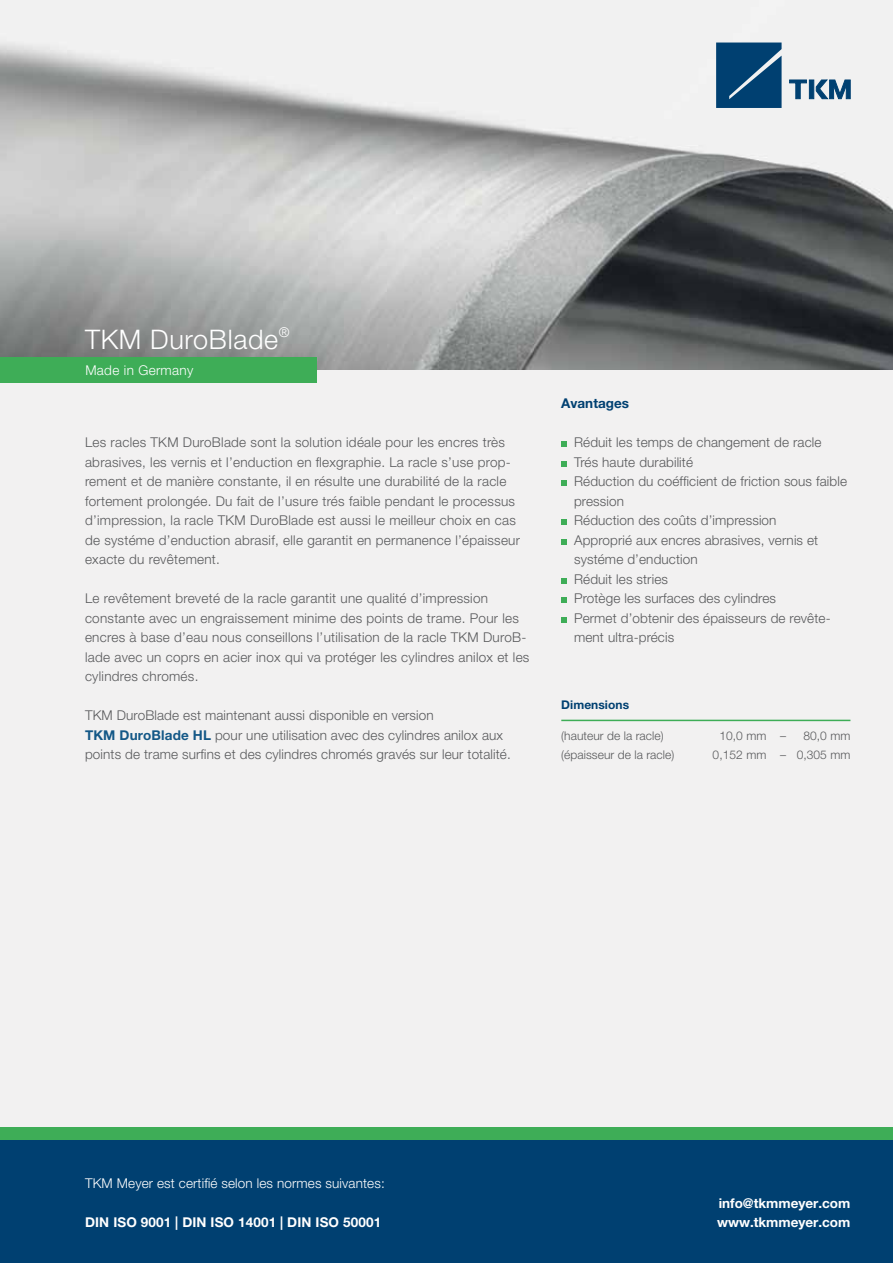
<style>
.page{position:relative;width:893px;height:1263px;background:#fff}
.page>*{position:absolute;margin:0;border:0;box-sizing:border-box;transform-origin:0 0}
.t1{font:300 27px "Helvetica Neue LT Pro";letter-spacing:.025em;color:#fff}
.t2{font:300 13.5px/19.5px "Helvetica Neue LT Pro";letter-spacing:.02em;color:#58595b}
.t3{font:700 13.5px/19.5px "Helvetica Neue LT Pro";letter-spacing:.005em;color:#fff}
.t4{font:300 13.5px "Helvetica Neue LT Pro";letter-spacing:.01em;color:#fff}
.t5{font:700 13.5px "Helvetica Neue LT Pro";color:#004071}
.t6{font:300 12px/19.5px "Helvetica Neue LT Pro";letter-spacing:.005em;color:#58595b}
.t7{font:700 12px "Helvetica Neue LT Pro";letter-spacing:.005em;color:#004071}
.s1{font-weight:700;color:#145887}
</style>
<div class="page">
<div style="left:0;top:1140px;width:893px;height:123px;background:#004071"></div>
<div style="left:0;top:1127px;width:893px;height:13px;background:#3ead57"></div>
<img style="left:0;top:0;width:893px;height:370px">
<svg style="left:716px;top:43px;width:66px;height:65px;background:#104c79"></svg>
<svg style="left:789px;top:80px;width:61px;height:19px"></svg>
<svg style="left:561px;top:441px;width:6px;height:6px"></svg>
<svg style="left:561px;top:461px;width:6px;height:6px"></svg>
<svg style="left:561px;top:480px;width:6px;height:6px"></svg>
<svg style="left:561px;top:519px;width:6px;height:6px"></svg>
<svg style="left:561px;top:539px;width:6px;height:6px"></svg>
<svg style="left:561px;top:578px;width:6px;height:6px"></svg>
<svg style="left:561px;top:597px;width:6px;height:6px"></svg>
<svg style="left:561px;top:617px;width:6px;height:6px"></svg>
<hr style="left:561px;top:720px;width:289px;height:1px;background:#3ead57">
<div style="left:0;top:357px;width:317px;height:26px;background:#3ead57"></div>
<h1 class="t1" style="left:85px;top:323px;width:206px">TKM DuroBlade<sup>®</sup></h1>
<p class="t4" style="left:85px;top:362px;width:110px">Made in Germany</p>
<p class="t2" style="left:85px;top:432px;width:436px">Les racles TKM DuroBlade sont la solution idéale pour les encres très abrasives, les vernis et l’enduction en flexgraphie. La racle s’use prop&shy;rement et de manière constante, il en résulte une durabilité de la racle fortement prolongée. Du fait de l’usure trés faible pendant le processus d’impression, la racle TKM DuroBlade est aussi le meilleur choix en cas de systéme d’enduction abrasif, elle garantit en permanence l’épaisseur exacte du revêtement.</p>
<p class="t2" style="left:85px;top:588px;width:446px">Le revêtement breveté de la racle garantit une qualité d’impression constante avec un engraissement minime des points de trame. Pour les encres à base d’eau nous conseillons l’utilisation de la racle TKM DuroB&shy;lade avec un coprs en acier inox qui va protéger les cylindres anilox et les cylindres chromés.</p>
<p class="t2" style="left:85px;top:705px;width:427px">TKM DuroBlade est maintenant aussi disponible en version<br><span class="s1">TKM DuroBlade HL</span> pour une utilisation avec des cylindres anilox aux points de trame surfins et des cylindres chromés gravés sur leur totalité.</p>
<p class="t5" style="left:561px;top:395px;width:69px">Avantages</p>
<p class="t2" style="left:574px;top:432px;width:275px">Réduit les temps de changement de racle<br>Trés haute durabilité<br>Réduction du coéfficient de friction sous faible pression<br>Réduction des coûts d’impression<br>Approprié aux encres abrasives, vernis et systéme d’enduction<br>Réduit les stries<br>Protège les surfaces des cylindres<br>Permet d’obtenir des épaisseurs de revête&shy;ment ultra-précis</p>
<p class="t7" style="left:561px;top:698px;width:69px">Dimensions</p>
<p class="t6" style="left:561px;top:726px;width:114px">(hauteur de la racle) (épaisseur de la racle)</p>
<p class="t6" style="left:713px;top:726px;width:55px;text-align:center">10,0 mm<br>0,152 mm</p>
<p class="t6" style="left:797px;top:726px;width:55px;text-align:center">80,0 mm<br>0,305 mm</p>
<p class="t6" style="left:780px;top:726px;width:7px">– –</p>
<p class="t4" style="left:85px;top:1175px;width:301px">TKM Meyer est certifié selon les normes suivantes:</p>
<p class="t3" style="left:85px;top:1212px;width:298px">DIN ISO 9001 | DIN ISO 14001 | DIN ISO 50001</p>
<p class="t3" style="left:717px;top:1193px;width:135px">info@tkmmeyer.com www.tkmmeyer.com</p>
</div>
